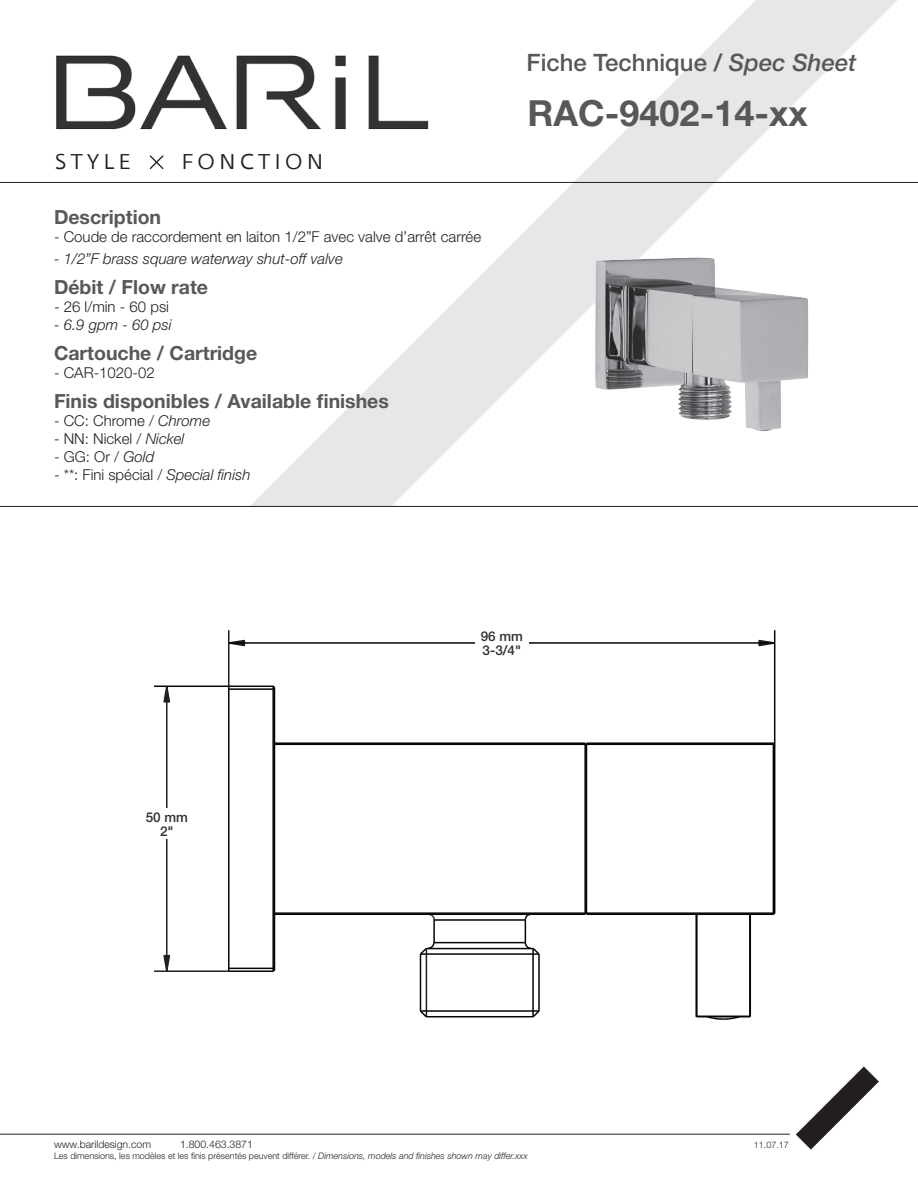
<style>
.page{position:relative;width:918px;height:1188px;background:#fff}
.page>*{position:absolute;margin:0;border:0;box-sizing:border-box;transform-origin:0 0}
.t1{font:700 36px "Helvetica Neue LT Std";color:#57585a}
.t2{font:500 24px "Helvetica Neue LT Std";color:#57585a}
.t3{font:21.3px "Fedra Sans Greek Book TF";letter-spacing:.2em;color:#231f20}
.t4{font:700 19.5px "Helvetica Neue LT Std";color:#57585a}
.t5{font:300 15px "Helvetica Neue LT Std";color:#231f20}
.t6{font:italic 300 15px "Helvetica Neue LT Std";color:#231f20}
.t7{font:500 13.5px/14px "Helvetica Neue LT Std";color:#302f30;text-align:center}
.t8{font:300 10.5px "Helvetica Neue LT Std";color:#231f20}
.t9{font:300 9px "Helvetica Neue LT Std";color:#231f20}
.s1{font-style:italic}
</style>
<div class="page">
<svg style="left:250px;top:0;width:648px;height:506px"></svg>
<img style="left:54px;top:54px;width:378px;height:128px">
<svg style="left:148px;top:154px;width:17px;height:17px"></svg>
<hr style="left:0;top:182px;width:918px;height:1px;background:#231f20">
<hr style="left:0;top:506px;width:918px;height:1px;background:#231f20">
<hr style="left:0;top:1134px;width:790px;height:1px;background:#231f20">
<svg style="left:796px;top:1066px;width:83px;height:84px"></svg>
<svg style="left:162px;top:685px;width:9px;height:18px"></svg>
<svg style="left:163px;top:954px;width:7px;height:16px"></svg>
<svg style="left:230px;top:639px;width:16px;height:8px"></svg>
<svg style="left:758px;top:639px;width:18px;height:8px"></svg>
<hr style="left:166px;top:686px;width:2px;height:285px;background:#231f20">
<hr style="left:228px;top:630px;width:2px;height:56px;background:#231f20">
<hr style="left:154px;top:970px;width:75px;height:2px;background:#231f20">
<hr style="left:426px;top:949px;width:1px;height:68px;background:#231f20">
<hr style="left:532px;top:949px;width:2px;height:68px;background:#050504">
<hr style="left:154px;top:686px;width:75px;height:1px;background:#050504">
<hr style="left:229px;top:642px;width:546px;height:2px;background:#050504">
<hr style="left:774px;top:630px;width:1px;height:114px;background:#050504">
<hr style="left:228px;top:686px;width:2px;height:285px;background:#050504">
<hr style="left:272px;top:686px;width:2px;height:285px;background:#050504">
<hr style="left:274px;top:687px;width:1px;height:283px;background:#050504">
<svg style="left:419px;top:1009px;width:9px;height:9px"></svg>
<hr style="left:426px;top:1016px;width:107px;height:1px;background:#050504">
<hr style="left:696px;top:1016px;width:54px;height:1px;background:#050504">
<hr style="left:420px;top:1010px;width:119px;height:2px;background:#050504">
<hr style="left:420px;top:954px;width:1px;height:57px;background:#050504">
<hr style="left:229px;top:970px;width:44px;height:2px;background:#050504">
<hr style="left:433px;top:920px;width:2px;height:23px;background:#050504">
<hr style="left:229px;top:968px;width:45px;height:1px;background:#050504">
<hr style="left:426px;top:948px;width:107px;height:1px;background:#050504">
<hr style="left:420px;top:953px;width:119px;height:2px;background:#050504">
<hr style="left:434px;top:942px;width:91px;height:1px;background:#050504">
<hr style="left:434px;top:919px;width:91px;height:2px;background:#050504">
<hr style="left:586px;top:914px;width:187px;height:1px;background:#050504">
<hr style="left:274px;top:914px;width:311px;height:1px;background:#050504">
<hr style="left:586px;top:912px;width:189px;height:2px;background:#050504">
<hr style="left:274px;top:912px;width:311px;height:2px;background:#050504">
<hr style="left:538px;top:954px;width:2px;height:57px;background:#050504">
<hr style="left:584px;top:743px;width:2px;height:171px;background:#050504">
<hr style="left:586px;top:743px;width:1px;height:171px;background:#050504">
<svg style="left:531px;top:1009px;width:9px;height:9px"></svg>
<hr style="left:586px;top:744px;width:189px;height:1px;background:#050504">
<hr style="left:274px;top:744px;width:311px;height:1px;background:#050504">
<hr style="left:586px;top:742px;width:187px;height:2px;background:#050504">
<hr style="left:275px;top:742px;width:310px;height:2px;background:#050504">
<hr style="left:695px;top:914px;width:2px;height:102px;background:#050504">
<hr style="left:696px;top:914px;width:2px;height:103px;background:#050504">
<hr style="left:229px;top:688px;width:45px;height:2px;background:#050504">
<hr style="left:229px;top:686px;width:44px;height:1px;background:#050504">
<hr style="left:749px;top:914px;width:2px;height:103px;background:#050504">
<hr style="left:773px;top:743px;width:1px;height:171px;background:#050504">
<hr style="left:774px;top:744px;width:1px;height:169px;background:#050504">
<svg style="left:706px;top:1015px;width:35px;height:5px"></svg>
<svg style="left:428px;top:915px;width:7px;height:5px"></svg>
<svg style="left:524px;top:915px;width:16px;height:41px"></svg>
<svg style="left:419px;top:941px;width:16px;height:15px"></svg>
<div style="left:142px;top:809px;width:51px;height:30px;background:#fff"></div>
<div style="left:475px;top:628px;width:54px;height:30px;background:#fff"></div>
<img style="left:540px;top:182px;width:324px;height:324px">
<h2 class="t2" style="left:526px;top:48px;width:331px">Fiche Technique / <span class="s1">Spec Sheet</span></h2>
<h3 class="t3" style="left:55px;top:151px;width:77px">STYLE</h3>
<h3 class="t3" style="left:181px;top:151px;width:144px">FONCTION</h3>
<p class="t4" style="left:54px;top:205px;width:109px">Description</p>
<p class="t5" style="left:54px;top:227px;width:429px">- Coude de raccordement en laiton 1/2”F avec valve d’arrêt carrée</p>
<p class="t6" style="left:54px;top:250px;width:290px">- 1/2”F brass square waterway shut-off valve</p>
<p class="t4" style="left:54px;top:275px;width:156px">Débit / Flow rate</p>
<p class="t5" style="left:54px;top:298px;width:117px">- 26 l/min - 60 psi</p>
<p class="t6" style="left:54px;top:316px;width:119px">- 6.9 gpm - 60 psi</p>
<p class="t4" style="left:54px;top:341px;width:205px">Cartouche / Cartridge</p>
<p class="t5" style="left:54px;top:364px;width:102px">- CAR-1020-02</p>
<p class="t4" style="left:54px;top:389px;width:336px">Finis disponibles / Available finishes</p>
<p class="t5" style="left:54px;top:412px;width:158px">- CC: Chrome / <span class="s1">Chrome</span></p>
<p class="t5" style="left:54px;top:430px;width:132px">- NN: Nickel / <span class="s1">Nickel</span></p>
<p class="t5" style="left:54px;top:448px;width:102px">- GG: Or / <span class="s1">Gold</span></p>
<p class="t5" style="left:54px;top:466px;width:198px">- **: Fini spécial / <span class="s1">Special finish</span></p>
<p class="t1" style="left:528px;top:91px;width:282px">RAC-9402-14-xx</p>
<p class="t7" style="left:146px;top:810px;width:44px">50 mm<br>2"</p>
<p class="t7" style="left:481px;top:629px;width:44px;text-align:left">96 mm<br>3-3/4"</p>
<p class="t8" style="left:54px;top:1138px;width:99px">www.barildesign.com</p>
<p class="t8" style="left:180px;top:1138px;width:74px">1.800.463.3871</p>
<p class="t9" style="left:754px;top:1140px;width:37px">11.07.17</p>
<p class="t9" style="left:54px;top:1150px;width:475px">Les dimensions, les modèles et les finis présentés peuvent différer. / <span class="s1">Dimensions, models and finishes shown may differ.xxx</span></p>
</div>
